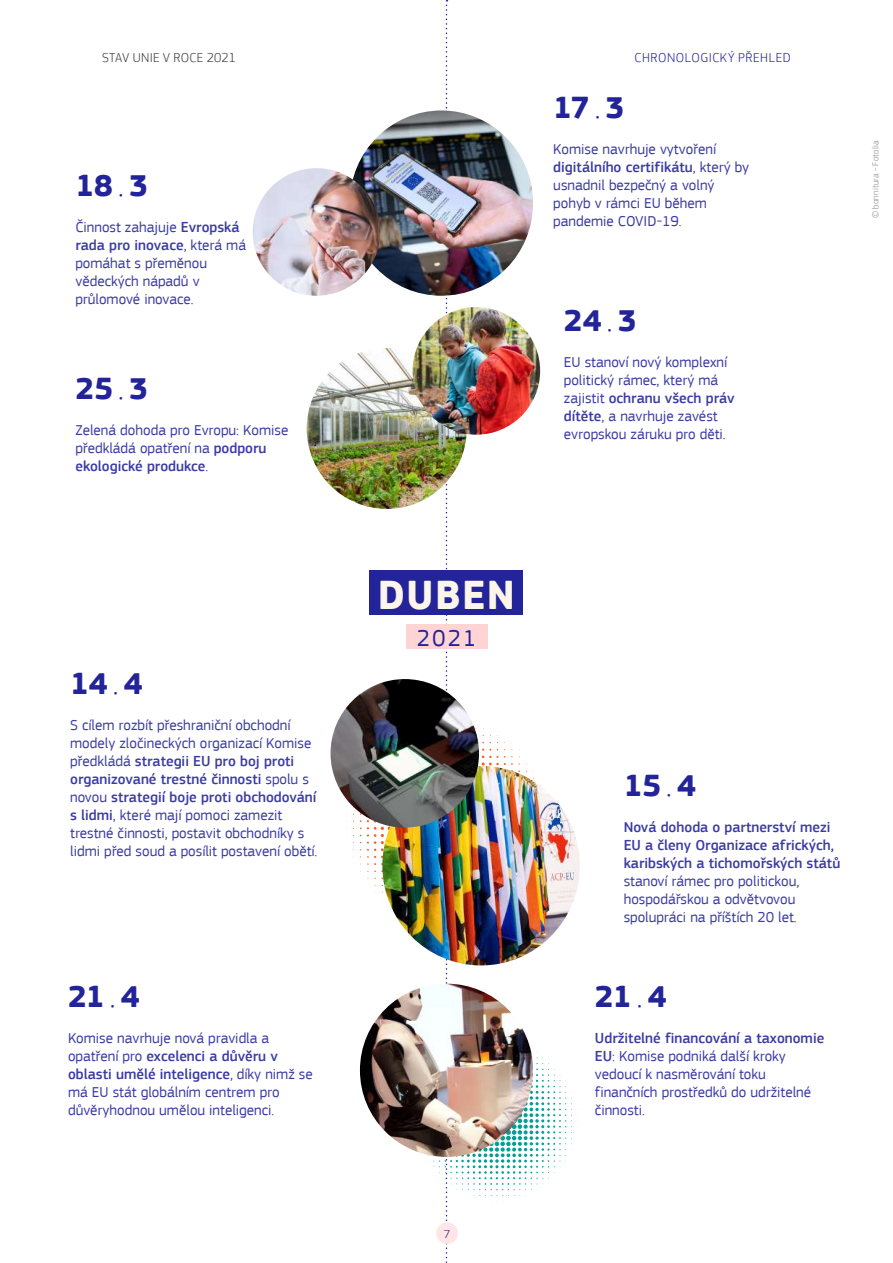
<style>
.page{position:relative;width:893px;height:1263px;background:#fff}
.page>*{position:absolute;margin:0;border:0;box-sizing:border-box;transform-origin:0 0}
.t1{font:700 42px "EC Square Sans Pro";letter-spacing:.025em;color:#fbf5ea}
.t2{font:700 31.65px "EC Square Sans Pro";letter-spacing:-.005em;color:#23239a}
.t3{font:24px "EC Square Sans Pro";color:#23239a}
.t4{font:15px/18px "EC Square Sans Pro";color:#3b3ba5}
.t5{font:500 15px/18px "EC Square Sans Pro";color:#3b3ba5}
.t6{font:300 13.5px "EC Square Sans Pro";letter-spacing:.045em;color:#23239a}
.t7{font:300 13.5px "EC Square Sans Pro";letter-spacing:.015em;color:#3c3c3b}
.t8{font:300 12.15px "EC Square Sans Pro";color:#23239a}
.t9{font:300 9px "EC Square Sans Pro";letter-spacing:.025em;color:#878787}
.s1{font-weight:300}
.s2{font-weight:500}
</style>
<div class="page">
<img style="left:346px;top:0;width:231px;height:1263px">
<img style="left:360px;top:984px;width:173px;height:173px;border-radius:87px">
<img style="left:331px;top:679px;width:148px;height:148px;border-radius:74px">
<img style="left:350px;top:110px;width:183px;height:186px">
<div style="left:370px;top:571px;width:153px;height:44px;background:#23239a"></div>
<div style="left:405px;top:624px;width:82px;height:25px;background:#ffd4d5"></div>
<img style="left:307px;top:348px;width:160px;height:161px;border-radius:80px">
<img style="left:413px;top:307px;width:127px;height:128px;border-radius:64px">
<img style="left:253px;top:168px;width:127px;height:128px;border-radius:64px">
<div style="left:437px;top:1222px;width:21px;height:22px;background:#ffe5e6;border-radius:50%"></div>
<p class="t7" style="left:102px;top:50px;width:136px">STAV UNIE V ROCE 2021</p>
<p class="t6" style="left:634px;top:50px;width:158px">CHRONOLOGICKÝ PŘEHLED</p>
<h2 class="t2" style="left:75px;top:167px;width:74px">18 <span class="s1">.</span> 3</h2>
<p class="t4" style="left:75px;top:218px;width:172px">Činnost zahajuje <span class="s2">Evropská rada pro inovace</span>, která má pomáhat s přeměnou vědeckých nápadů v průlomové inovace.</p>
<h2 class="t2" style="left:75px;top:370px;width:74px">25 <span class="s1">.</span> 3</h2>
<p class="t4" style="left:75px;top:421px;width:214px">Zelená dohoda pro Evropu: Komise předkládá opatření na <span class="s2">podporu ekologické produkce</span>.</p>
<h2 class="t2" style="left:553px;top:89px;width:73px">17 <span class="s1">.</span> 3</h2>
<p class="t4" style="left:553px;top:140px;width:197px">Komise navrhuje vytvoření <span class="s2">digitálního certifikátu</span>, který by usnadnil bezpečný a volný pohyb v rámci EU během pandemie COVID-19.</p>
<h2 class="t2" style="left:564px;top:301px;width:74px">24 <span class="s1">.</span> 3</h2>
<p class="t4" style="left:564px;top:353px;width:172px">EU stanoví nový komplexní politický rámec, který má zajistit <span class="s2">ochranu všech práv dítěte</span>, a navrhuje zavést evropskou záruku pro děti.</p>
<p class="t9" style="left:870px;top:218px;width:79px;rotate:-90deg">© bonnitura - Fotolia</p>
<h2 class="t2" style="left:70px;top:665px;width:74px">14 <span class="s1">.</span> 4</h2>
<p class="t4" style="left:70px;top:716px;width:249px">S cílem rozbít přeshraniční obchodní modely zločineckých organizací Komise předkládá <span class="s2">strategii EU pro boj proti organizované trestné činnosti</span> spolu s novou <span class="s2">strategií boje proti obchodování s lidmi</span>, které mají pomoci zamezit trestné činnosti, postavit obchodníky s lidmi před soud a posílit postavení obětí.</p>
<h2 class="t2" style="left:68px;top:978px;width:73px">21 <span class="s1">.</span> 4</h2>
<p class="t4" style="left:68px;top:1029px;width:246px">Komise navrhuje nová pravidla a opatření pro <span class="s2">excelenci a důvěru v oblasti umělé inteligence</span>, díky nimž se má EU stát globálním centrem pro důvěryhodnou umělou inteligenci.</p>
<h1 class="t1" style="left:378px;top:570px;width:139px">DUBEN</h1>
<h3 class="t3" style="left:417px;top:624px;width:61px">2021</h3>
<h2 class="t2" style="left:624px;top:767px;width:74px">15 <span class="s1">.</span> 4</h2>
<p class="t5" style="left:624px;top:818px;width:218px">Nová dohoda o partnerství mezi<br>EU a členy Organizace afrických, karibských a tichomořských států</p>
<p class="t4" style="left:624px;top:872px;width:177px">stanoví rámec pro politickou, hospodářskou a odvětvovou spolupráci na příštích 20 let.</p>
<h2 class="t2" style="left:595px;top:978px;width:73px">21 <span class="s1">.</span> 4</h2>
<p class="t4" style="left:595px;top:1029px;width:231px"><span class="s2">Udržitelné financování a taxonomie<br>EU</span>: Komise podniká další kroky vedoucí k nasměrování toku finančních prostředků do udržitelné činnosti.</p>
<p class="t8" style="left:444px;top:1227px;width:8px">7</p>
</div>
